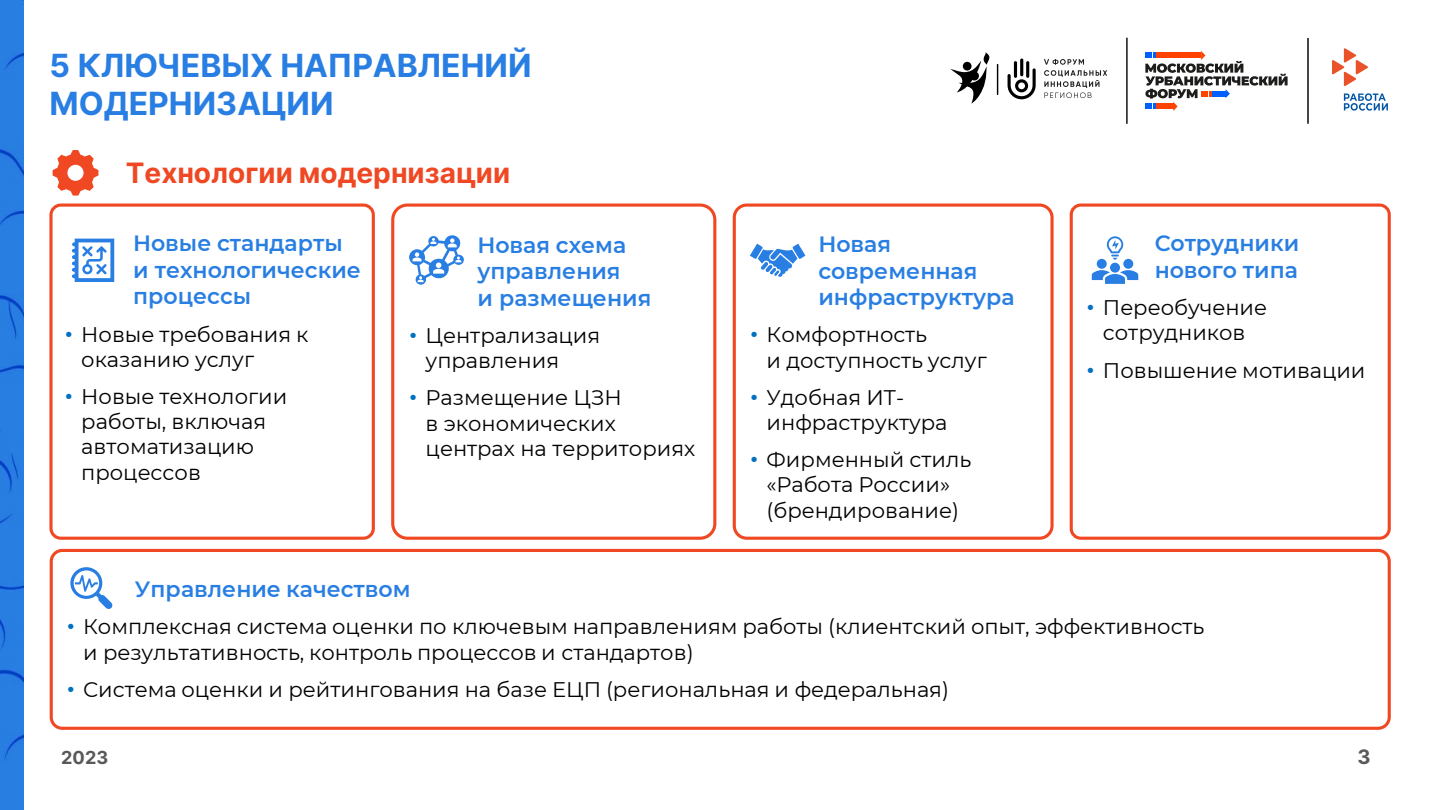
<style>
.page{position:relative;width:1440px;height:810px;background:#fff}
.page>*{position:absolute;margin:0;border:0;box-sizing:border-box;transform-origin:0 0}
.t1{font:700 32px/38.4px "Inter";color:#287ee2}
.t2{font:700 28px "Inter";color:#ef4823}
.t3{font:600 22px/26.4px "Montserrat";color:#287ee2}
.t4{font:21.2px/25.2px "Montserrat";color:#000}
.t5{font:700 20px "Inter";color:#595959}
.t6{font:700 18px "Inter";color:#595959}
.s1{font-family:"Arial";color:#0070c0}
</style>
<div class="page">
<hr style="left:1126px;top:38px;width:2px;height:86px;background:#231f20">
<svg style="left:1044px;top:59px;width:63px;height:39px"></svg>
<hr style="left:997px;top:64px;width:1px;height:31px;background:#000">
<svg style="left:1008px;top:68px;width:28px;height:31px"></svg>
<hr style="left:1014px;top:61px;width:3px;height:17px;background:#000;border-radius:2px">
<hr style="left:1026px;top:61px;width:3px;height:17px;background:#000;border-radius:2px">
<hr style="left:1020px;top:59px;width:3px;height:17px;background:#000;border-radius:2px">
<svg style="left:950px;top:52px;width:40px;height:52px"></svg>
<svg style="left:1145px;top:51px;width:143px;height:60px"></svg>
<svg style="left:1332px;top:48px;width:36px;height:38px"></svg>
<svg style="left:1344px;top:93px;width:44px;height:18px"></svg>
<hr style="left:1307px;top:38px;width:2px;height:86px;background:#000">
<div style="left:0;top:0;width:24px;height:810px;background:#287ee1"></div>
<div style="left:49px;top:204px;width:326px;height:336px;background:#fff;border:3px solid #ef4823;border-radius:10px"></div>
<div style="left:391px;top:204px;width:325px;height:336px;background:#fff;border:3px solid #ef4823;border-radius:15px"></div>
<div style="left:1070px;top:204px;width:321px;height:336px;background:#fff;border:3px solid #ef4823;border-radius:10px"></div>
<div style="left:733px;top:204px;width:321px;height:336px;border:3px solid #ef4823;border-radius:12px"></div>
<svg style="left:53px;top:150px;width:45px;height:46px"></svg>
<div style="left:50px;top:549px;width:1341px;height:181px;background:#fff;border:3px solid #ef4823;border-radius:11px"></div>
<svg style="left:1107px;top:236px;width:16px;height:24px"></svg>
<div style="left:1123px;top:259px;width:10px;height:10px;background:#287ee2;border-radius:50%"></div>
<div style="left:1097px;top:259px;width:10px;height:10px;background:#287ee2;border-radius:50%"></div>
<svg style="left:1092px;top:270px;width:46px;height:14px"></svg>
<div style="left:1110px;top:263px;width:10px;height:10px;background:#287ee2;border-radius:50%"></div>
<svg style="left:72px;top:239px;width:42px;height:43px"></svg>
<svg style="left:409px;top:235px;width:55px;height:50px"></svg>
<svg style="left:750px;top:244px;width:55px;height:33px"></svg>
<svg style="left:70px;top:567px;width:43px;height:42px"></svg>
<p class="t1" style="left:49px;top:46px;width:484px">5 КЛЮЧЕВЫХ НАПРАВЛЕНИЙ<br>МОДЕРНИЗАЦИИ</p>
<p class="t2" style="left:126px;top:152px;width:386px">Технологии модернизации</p>
<p class="t3" style="left:133px;top:229px;width:229px">Новые стандарты и технологические процессы</p>
<p class="t4" style="left:81px;top:321px;width:229px;text-indent:-16px"><span class="s1">•</span> Новые требования к оказанию услуг</p>
<p class="t4" style="left:81px;top:383px;width:208px;text-indent:-16px"><span class="s1">•</span> Новые технологии работы, включая автоматизацию процессов</p>
<p class="t3" style="left:477px;top:231px;width:175px">Новая схема управления<br>и размещения</p>
<p class="t4" style="left:426px;top:322px;width:176px;text-indent:-16px"><span class="s1">•</span> Централизация управления</p>
<p class="t4" style="left:426px;top:385px;width:271px;text-indent:-16px"><span class="s1">•</span> Размещение ЦЗН<br>в экономических центрах на территориях</p>
<p class="t3" style="left:818px;top:230px;width:198px">Новая современная инфраструктура</p>
<p class="t4" style="left:767px;top:322px;width:222px;text-indent:-16px"><span class="s1">•</span> Комфортность<br>и доступность услуг</p>
<p class="t4" style="left:767px;top:384px;width:183px;text-indent:-16px"><span class="s1">•</span> Удобная ИT&shy;инфраструктура</p>
<p class="t4" style="left:750px;top:446px;width:222px;text-align:center"><span class="s1">•</span> Фирменный стиль «Работа России» (брендирование)</p>
<p class="t3" style="left:1155px;top:229px;width:146px">Сотрудники нового типа</p>
<p class="t4" style="left:1087px;top:294px;width:182px;text-align:center"><span class="s1">•</span> Переобучение сотрудников</p>
<p class="t4" style="left:1087px;top:357px;width:280px"><span class="s1">•</span> Повышение мотивации</p>
<p class="t3" style="left:135px;top:575px;width:277px">Управление качеством</p>
<p class="t4" style="left:83px;top:614px;width:1123px;text-indent:-16px"><span class="s1">•</span> Комплексная система оценки по ключевым направлениям работы (клиентский опыт, эффективность и результативность, контроль процессов и стандартов)</p>
<p class="t4" style="left:67px;top:676px;width:883px"><span class="s1">•</span> Система оценки и рейтингования на базе ЕЦП (региональная и федеральная)</p>
<p class="t6" style="left:61px;top:745px;width:48px">2023</p>
<p class="t5" style="left:1358px;top:742px;width:15px">3</p>
</div>
